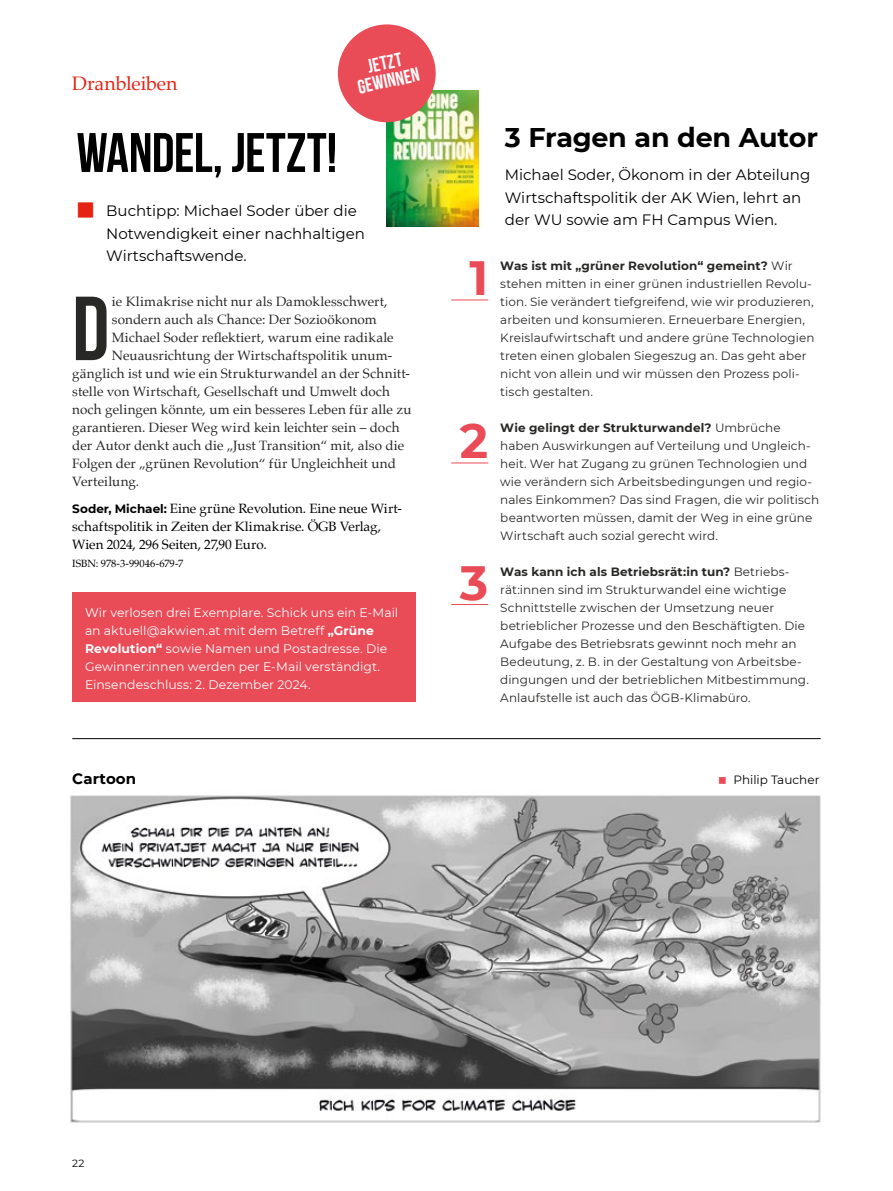
<style>
.page{position:relative;width:893px;height:1191px;background:#fff}
.page>*{position:absolute;margin:0;border:0;box-sizing:border-box;transform-origin:0 0}
.FT_initial{font:700 90.6px "Bebas Neue";color:#282827}
.t1{font:700 55.5px "Bebas Neue";letter-spacing:-.01em;color:#000}
.zahlen_ohne_raster{font:700 48px "Montserrat";color:#e94b57}
.t2{font:700 27px "Montserrat";letter-spacing:-.01em;color:#000}
._14_Content_black_C_Bebas_Neue{font:700 19.5px "Bebas Neue";color:#fff}
.Rubrik___over_head_red{font:19.5px "Palatino";letter-spacing:-.005em;color:#e42313}
.Vorspann_bullet_rot{font:15px/22.5px "Montserrat";color:#000}
.Kasten_Montserrat_Ü2{font:700 15px "Montserrat";letter-spacing:.005em;color:#000}
.FT_initial-2{font:13.5px "Palatino";letter-spacing:.01em;color:#282827}
.FT{font:13.5px/18px "Palatino";letter-spacing:-.005em;color:#000}
.FT_mont{font:12.3px/18px "Montserrat";letter-spacing:.005em;color:#fff}
.FT_mont-2{font:12px/18px "Montserrat";letter-spacing:.005em;color:#282827}
.t3{font:12px "Montserrat";color:#000}
.FT-2{font:10.5px "Palatino";letter-spacing:-.005em;color:#000}
.t4{font:10.5px "Montserrat";color:#000}
.s1{font-family:"Montserrat";font-weight:700;font-size:12px}
.s2{font-weight:700}
</style>
<div class="page">
<img style="left:70px;top:795px;width:751px;height:328px">
<hr style="left:72px;top:738px;width:749px;height:1px;background:#000">
<hr style="left:451px;top:299px;width:37px;height:1px;background:#e94b57">
<hr style="left:451px;top:462px;width:37px;height:1px;background:#e94b57">
<div style="left:72px;top:592px;width:344px;height:110px;background:#e94b57"></div>
<img style="left:387px;top:91px;width:91px;height:136px">
<svg style="left:337px;top:24px;width:103px;height:103px"></svg>
<hr style="left:451px;top:604px;width:37px;height:1px;background:#e94b57">
<p class="Rubrik___over_head_red" style="left:72px;top:67px;width:107px">Dranbleiben</p>
<h2 class="_14_Content_black_C_Bebas_Neue" style="left:366px;top:56px;width:36px;rotate:-12deg">JETZT</h2>
<h2 class="_14_Content_black_C_Bebas_Neue" style="left:356px;top:77px;width:64px;rotate:-12deg">GEWINNEN</h2>
<h2 class="t1" style="left:77px;top:122px;width:262px">WANDEL, JETZT!</h2>
<p class="Vorspann_bullet_rot" style="left:106px;top:199px;width:260px">Buchtipp: Michael Soder über die<br>Notwendigkeit einer nachhaltigen<br>Wirtschaftswende.</p>
<p class="FT_initial" style="left:72px;top:279px;width:38px">D</p>
<p class="FT_initial-2" style="left:112px;top:290px;width:277px">ie Klimakrise nicht nur als Damoklesschwert,</p>
<p class="FT_initial-2" style="left:112px;top:308px;width:266px">sondern auch als Chance: Der Sozioökonom</p>
<p class="FT_initial-2" style="left:112px;top:326px;width:283px">Michael Soder reflektiert, warum eine radikale</p>
<p class="FT_initial-2" style="left:112px;top:344px;width:282px">Neuausrichtung der Wirtschaftspolitik unum-</p>
<p class="FT_initial-2" style="left:72px;top:362px;width:339px">gänglich ist und wie ein Strukturwandel an der Schnitt-</p>
<p class="FT_initial-2" style="left:72px;top:380px;width:319px">stelle von Wirtschaft, Gesellschaft und Umwelt doch</p>
<p class="FT_initial-2" style="left:72px;top:398px;width:341px">noch gelingen könnte, um ein besseres Leben für alle zu</p>
<p class="FT_initial-2" style="left:72px;top:416px;width:329px">garantieren. Dieser Weg wird kein leichter sein – doch</p>
<p class="FT_initial-2" style="left:72px;top:434px;width:334px">der Autor denkt auch die „Just Transition“ mit, also die</p>
<p class="FT_initial-2" style="left:72px;top:452px;width:325px">Folgen der „grünen Revolution“ für Ungleichheit und</p>
<p class="FT_initial-2" style="left:72px;top:470px;width:68px">Verteilung.</p>
<p class="FT" style="left:72px;top:499px;width:331px"><span class="s1">Soder, Michael:</span> Eine grüne Revolution. Eine neue Wirt&shy;schaftspolitik in Zeiten der Klimakrise. ÖGB Verlag,<br>Wien 2024, 296 Seiten, 27,90 Euro.</p>
<p class="FT-2" style="left:72px;top:554px;width:113px">ISBN: 978-3-99046-679-7</p>
<p class="FT_mont" style="left:85px;top:603px;width:315px">Wir verlosen drei Exemplare. Schick uns ein E-Mail an aktuell@akwien.at mit dem Betreff <span class="s2">„Grüne Revolution“</span> sowie Namen und Postadresse. Die Gewinner:innen werden per E-Mail verständigt.<br>Einsendeschluss: 2. Dezember 2024.</p>
<p class="Kasten_Montserrat_Ü2" style="left:72px;top:768px;width:65px">Cartoon</p>
<p class="zahlen_ohne_raster" style="left:469px;top:244px;width:20px">1</p>
<p class="zahlen_ohne_raster" style="left:460px;top:407px;width:30px">2</p>
<p class="zahlen_ohne_raster" style="left:460px;top:548px;width:30px">3</p>
<h2 class="t2" style="left:505px;top:118px;width:315px">3 Fragen an den Autor</h2>
<p class="Vorspann_bullet_rot" style="left:505px;top:163px;width:307px">Michael Soder, Ökonom in der Abteilung<br>Wirtschaftspolitik der AK Wien, lehrt an der WU sowie am FH Campus Wien.</p>
<p class="FT_mont-2" style="left:500px;top:256px;width:316px"><span class="s2">Was ist mit „grüner Revolution“ gemeint?</span> Wir stehen mitten in einer grünen industriellen Revolu&shy;tion. Sie verändert tiefgreifend, wie wir produzieren, arbeiten und konsumieren. Erneuerbare Energien, Kreislaufwirtschaft und andere grüne Technologien treten einen globalen Siegeszug an. Das geht aber nicht von allein und wir müssen den Prozess poli&shy;tisch gestalten.</p>
<p class="FT_mont-2" style="left:500px;top:418px;width:320px"><span class="s2">Wie gelingt der Strukturwandel?</span> Umbrüche haben Auswirkungen auf Verteilung und Ungleich&shy;heit. Wer hat Zugang zu grünen Technologien und wie verändern sich Arbeitsbedingungen und regio&shy;nales Einkommen? Das sind Fragen, die wir politisch beantworten müssen, damit der Weg in eine grüne Wirtschaft auch sozial gerecht wird.</p>
<p class="FT_mont-2" style="left:500px;top:562px;width:310px"><span class="s2">Was kann ich als Betriebsrät:in tun?</span> Betriebs&shy;rät:innen sind im Strukturwandel eine wichtige Schnittstelle zwischen der Umsetzung neuer betrieblicher Prozesse und den Beschäftigten. Die Aufgabe des Betriebsrats gewinnt noch mehr an Bedeutung, z. B. in der Gestaltung von Arbeitsbe&shy;dingungen und der betrieblichen Mitbestimmung.<br>Anlaufstelle ist auch das ÖGB-Klimabüro.</p>
<p class="t3" style="left:734px;top:772px;width:88px">Philip Taucher</p>
<p class="t4" style="left:72px;top:1156px;width:14px">22</p>
</div>
